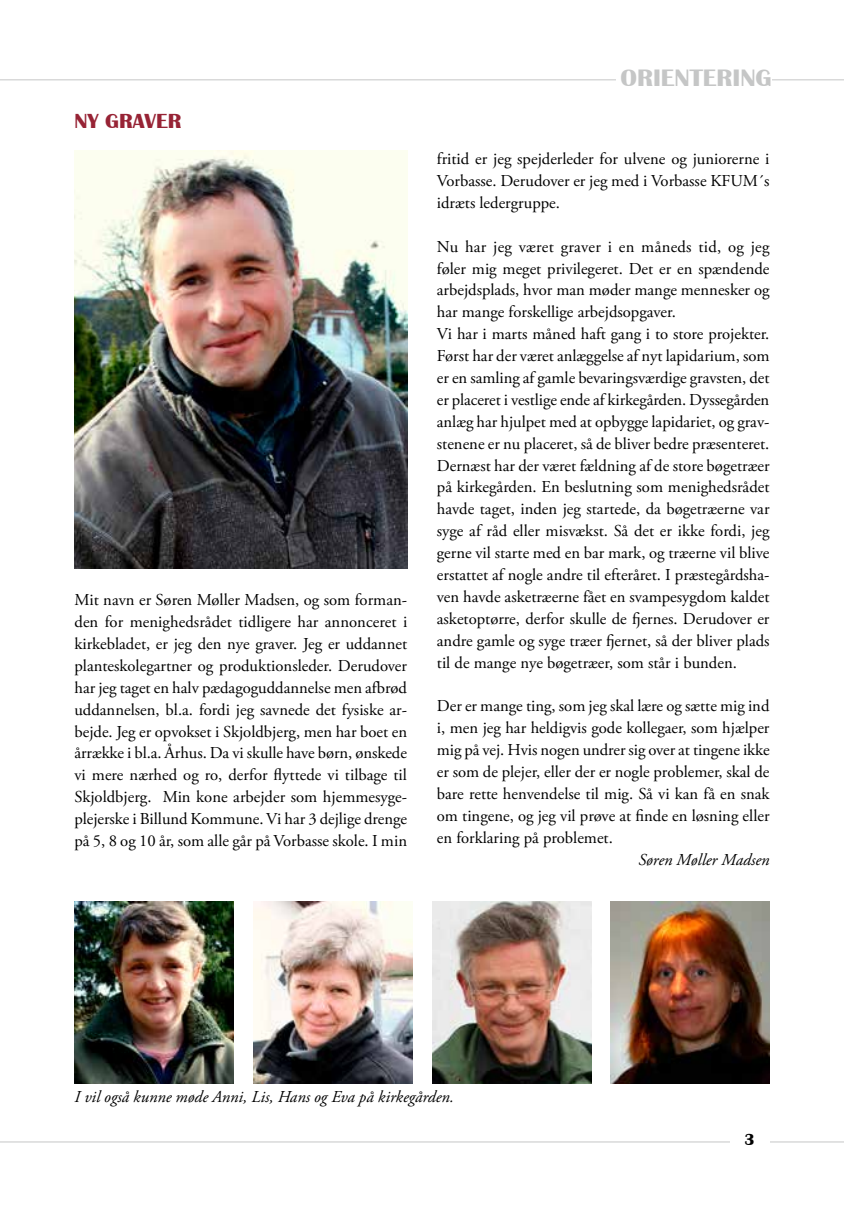
<style>
.page{position:relative;width:844px;height:1216px;background:#fff}
.page>*{position:absolute;margin:0;border:0;box-sizing:border-box;transform-origin:0 0}
.t1{font:700 24.5px "Britannic";color:#c5c6c6;scale:1.04 1}
.t2{font:700 21px "Britannic";color:#972335;scale:1.04 1}
.t3{font:16.62px/21.9px "Adobe Garamond Pro";color:#000;text-align:justify}
.t4{font:italic 16.62px "Adobe Garamond Pro";color:#000}
.t5{font:700 16.62px "Britannic";color:#000}
</style>
<div class="page">
<hr style="left:0;top:79px;width:843px;height:1px;background:#c5c6c6">
<hr style="left:0;top:1141px;width:843px;height:1px;background:#c5c6c6">
<div style="left:729px;top:1134px;width:40px;height:39px;background:#fff"></div>
<div style="left:615px;top:69px;width:156px;height:41px;background:#fff"></div>
<img style="left:74px;top:151px;width:333px;height:417px">
<img style="left:74px;top:901px;width:159px;height:182px">
<img style="left:253px;top:901px;width:159px;height:182px">
<img style="left:432px;top:901px;width:159px;height:182px">
<img style="left:610px;top:901px;width:159px;height:182px">
<p class="t2" style="left:74px;top:109px;width:105px">NY GRAVER</p>
<p class="t3" style="left:74px;top:589px;width:334px">Mit navn er Søren Møller Madsen, og som forman&shy;den for menighedsrådet tidligere har annonceret i kirkebladet, er jeg den nye graver. Jeg er uddannet planteskolegartner og produktionsleder. Derudover har jeg taget en halv pædagoguddannelse men afbrød uddannelsen, bl.a. fordi jeg savnede det fysiske ar&shy;bejde. Jeg er opvokset i Skjoldbjerg, men har boet en årrække i bl.a. Århus. Da vi skulle have børn, ønskede vi mere nærhed og ro, derfor flyttede vi tilbage til Skjoldbjerg. Min kone arbejder som hjemmesyge&shy;plejerske i Billund Kommune. Vi har 3 dejlige drenge på 5, 8 og 10 år, som alle går på Vorbasse skole. I min</p>
<h1 class="t1" style="left:620px;top:64px;width:147px">ORIENTERING</h1>
<p class="t3" style="left:437px;top:148px;width:334px">fritid er jeg spejderleder for ulvene og juniorerne i Vorbasse. Derudover er jeg med i Vorbasse KFUM´s idræts ledergruppe.</p>
<p class="t3" style="left:437px;top:236px;width:334px;text-align:left">Nu har jeg været graver i en måneds tid, og jeg føler mig meget privilegeret. Det er en spændende arbejdsplads, hvor man møder mange mennesker og har mange forskellige arbejdsopgaver.<br>Vi har i marts måned haft gang i to store projekter.<br>Først har der været anlæggelse af nyt lapidarium, som er en samling af gamle bevaringsværdige gravsten, det er placeret i vestlige ende af kirkegården. Dyssegården anlæg har hjulpet med at opbygge lapidariet, og grav&shy;stenene er nu placeret, så de bliver bedre præsenteret.<br>Dernæst har der været fældning af de store bøgetræer på kirkegården. En beslutning som menighedsrådet havde taget, inden jeg startede, da bøgetræerne var syge af råd eller misvækst. Så det er ikke fordi, jeg gerne vil starte med en bar mark, og træerne vil blive erstattet af nogle andre til efteråret. I præstegårdsha&shy;ven havde asketræerne fået en svampesygdom kaldet asketoptørre, derfor skulle de fjernes. Derudover er andre gamle og syge træer fjernet, så der bliver plads til de mange nye bøgetræer, som står i bunden.</p>
<p class="t3" style="left:437px;top:695px;width:334px">Der er mange ting, som jeg skal lære og sætte mig ind i, men jeg har heldigvis gode kollegaer, som hjælper mig på vej. Hvis nogen undrer sig over at tingene ikke er som de plejer, eller der er nogle problemer, skal de bare rette henvendelse til mig. Så vi kan få en snak om tingene, og jeg vil prøve at finde en løsning eller en forklaring på problemet.</p>
<p class="t4" style="left:638px;top:849px;width:133px">Søren Møller Madsen</p>
<p class="t4" style="left:74px;top:1086px;width:381px">I vil også kunne møde Anni, Lis, Hans og Eva på kirkegården.</p>
<p class="t5" style="left:744px;top:1130px;width:12px">3</p>
</div>
